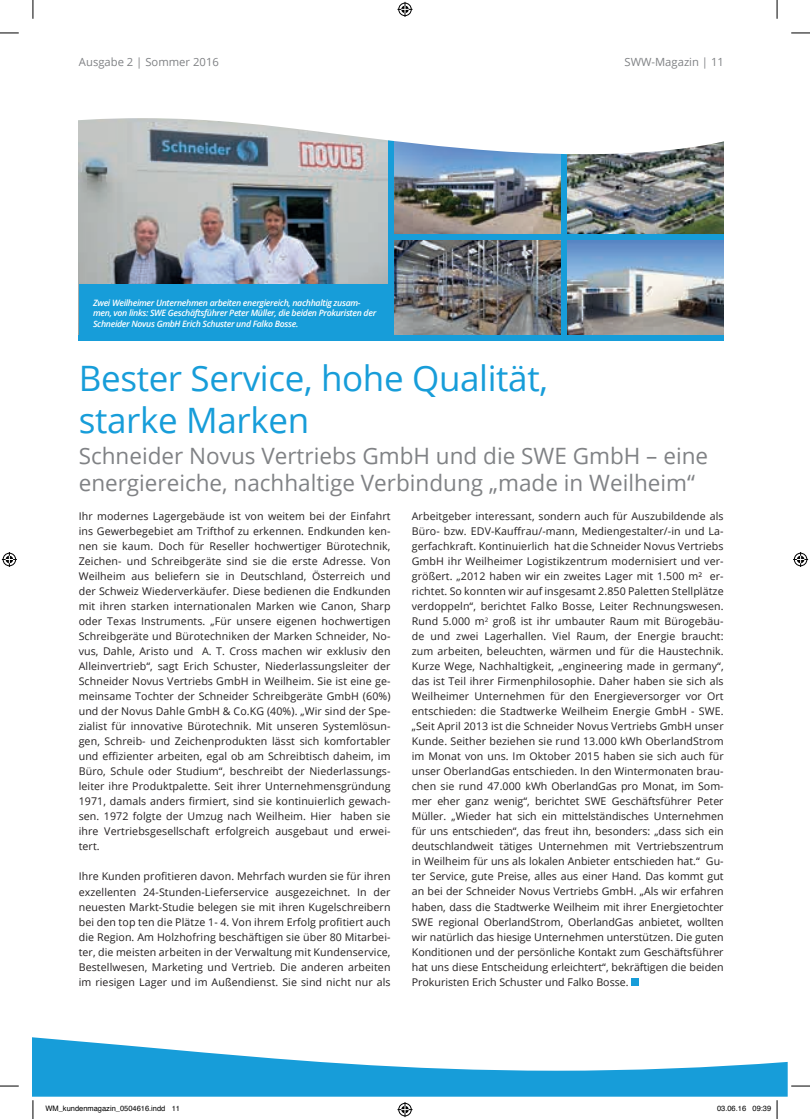
<style>
.page{position:relative;width:810px;height:1119px;background:#fff}
.page>*{position:absolute;margin:0;border:0;box-sizing:border-box;transform-origin:0 0}
.t1{font:35px/42px "Open Sans";letter-spacing:-.01em;color:#179dd9}
.t2{font:22.5px/27px "Open Sans";color:#808285}
.t3{font:11.25px "Open Sans";color:#808285}
.t4{font:10.62px/15px "Open Sans";letter-spacing:.01em;color:#231f20;text-align:justify}
.t5{font:italic 600 8.75px/10.5px "Open Sans";letter-spacing:-.035em;color:#fff}
.t6{font:7.5px "Helvetica";color:#000}
</style>
<div class="page">
<img style="left:393px;top:154px;width:168px;height:81px">
<img style="left:566px;top:154px;width:158px;height:81px">
<img style="left:566px;top:240px;width:158px;height:95px">
<img style="left:393px;top:240px;width:168px;height:95px">
<div style="left:631px;top:978px;width:7px;height:7px;background:#179dd9"></div>
<img style="left:79px;top:154px;width:309px;height:131px">
<div style="left:388px;top:89px;width:5px;height:252px;background:#179dd9"></div>
<div style="left:561px;top:89px;width:5px;height:252px;background:#179dd9"></div>
<div style="left:391px;top:235px;width:333px;height:5px;background:#179dd9"></div>
<div style="left:79px;top:335px;width:645px;height:6px;background:#179dd9"></div>
<div style="left:79px;top:285px;width:312px;height:56px;background:#179dd9"></div>
<svg style="left:33px;top:1037px;width:755px;height:59px;fill:#179dd9"></svg>
<svg style="left:78px;top:89px;width:646px;height:65px"></svg>
<svg style="left:0;top:32px;width:19px;height:2px"></svg>
<svg style="left:791px;top:32px;width:19px;height:2px"></svg>
<svg style="left:0;top:1085px;width:19px;height:1px"></svg>
<svg style="left:791px;top:1085px;width:19px;height:1px"></svg>
<svg style="left:32px;top:0;width:2px;height:19px"></svg>
<svg style="left:32px;top:1100px;width:2px;height:18px"></svg>
<svg style="left:776px;top:0;width:2px;height:19px"></svg>
<svg style="left:397px;top:2px;width:15px;height:15px"></svg>
<svg style="left:397px;top:1102px;width:15px;height:14px"></svg>
<svg style="left:2px;top:552px;width:15px;height:15px"></svg>
<svg style="left:793px;top:552px;width:15px;height:15px"></svg>
<svg style="left:776px;top:1100px;width:2px;height:18px"></svg>
<p class="t3" style="left:79px;top:55px;width:141px">Ausgabe 2 | Sommer 2016</p>
<p class="t3" style="left:624px;top:55px;width:101px">SWW-Magazin | 11</p>
<p class="t5" style="left:93px;top:297px;width:285px">Zwei Weilheimer Unternehmen arbeiten energiereich, nachhaltig zusam&shy;men, von links: SWE Geschäftsführer Peter Müller, die beiden Prokuristen der<br>Schneider Novus GmbH Erich Schuster und Falko Bosse.</p>
<h1 class="t1" style="left:79px;top:356px;width:471px">Bester Service, hohe Qualität, starke Marken</h1>
<h2 class="t2" style="left:79px;top:441px;width:631px">Schneider Novus Vertriebs GmbH und die SWE GmbH – eine energiereiche, nachhaltige Verbindung „made in Weilheim“</h2>
<p class="t4" style="left:79px;top:508px;width:313px">Ihr modernes Lagergebäude ist von weitem bei der Einfahrt ins Gewerbegebiet am Trifthof zu erkennen. Endkunden ken&shy;nen sie kaum. Doch für Reseller hochwertiger Bürotechnik, Zeichen- und Schreibgeräte sind sie die erste Adresse. Von Weilheim aus beliefern sie in Deutschland, Österreich und der Schweiz Wiederverkäufer. Diese bedienen die Endkunden mit ihren starken internationalen Marken wie Canon, Sharp oder Texas Instruments. „Für unsere eigenen hochwertigen Schreibgeräte und Bürotechniken der Marken Schneider, No&shy;vus, Dahle, Aristo und A. T. Cross machen wir exklusiv den Alleinvertrieb“, sagt Erich Schuster, Niederlassungsleiter der Schneider Novus Vertriebs GmbH in Weilheim. Sie ist eine ge&shy;meinsame Tochter der Schneider Schreibgeräte GmbH (60%) und der Novus Dahle GmbH &amp; Co.KG (40%). „Wir sind der Spe&shy;zialist für innovative Bürotechnik. Mit unseren Systemlösun&shy;gen, Schreib- und Zeichenprodukten lässt sich komfortabler und effizienter arbeiten, egal ob am Schreibtisch daheim, im Büro, Schule oder Studium“, beschreibt der Niederlassungs&shy;leiter ihre Produktpalette. Seit ihrer Unternehmensgründung 1971, damals anders firmiert, sind sie kontinuierlich gewach&shy;sen. 1972 folgte der Umzug nach Weilheim. Hier haben sie ihre Vertriebsgesellschaft erfolgreich ausgebaut und erwei&shy;tert.</p>
<p class="t4" style="left:79px;top:868px;width:313px">Ihre Kunden profitieren davon. Mehrfach wurden sie für ihren exzellenten 24-Stunden-Lieferservice ausgezeichnet. In der neuesten Markt-Studie belegen sie mit ihren Kugelschreibern bei den top ten die Plätze 1- 4. Von ihrem Erfolg profitiert auch die Region. Am Holzhofring beschäftigen sie über 80 Mitarbei&shy;ter, die meisten arbeiten in der Verwaltung mit Kundenservice, Bestellwesen, Marketing und Vertrieb. Die anderen arbeiten im riesigen Lager und im Außendienst. Sie sind nicht nur als</p>
<p class="t4" style="left:412px;top:508px;width:313px">Arbeitgeber interessant, sondern auch für Auszubildende als Büro- bzw. EDV-Kauffrau/-mann, Mediengestalter/-in und La&shy;gerfachkraft. Kontinuierlich hat die Schneider Novus Vertriebs GmbH ihr Weilheimer Logistikzentrum modernisiert und ver&shy;größert. „2012 haben wir ein zweites Lager mit 1.500 m² er&shy;richtet. So konnten wir auf insgesamt 2.850 Paletten Stellplätze verdoppeln“, berichtet Falko Bosse, Leiter Rechnungswesen.<br>Rund 5.000 m<sup>2</sup> groß ist ihr umbauter Raum mit Bürogebäu&shy;de und zwei Lagerhallen. Viel Raum, der Energie braucht: zum arbeiten, beleuchten, wärmen und für die Haustechnik.<br>Kurze Wege, Nachhaltigkeit, „engineering made in germany“, das ist Teil ihrer Firmenphilosophie. Daher haben sie sich als Weilheimer Unternehmen für den Energieversorger vor Ort entschieden: die Stadtwerke Weilheim Energie GmbH - SWE. „Seit April 2013 ist die Schneider Novus Vertriebs GmbH unser Kunde. Seither beziehen sie rund 13.000 kWh OberlandStrom im Monat von uns. Im Oktober 2015 haben sie sich auch für unser OberlandGas entschieden. In den Wintermonaten brau&shy;chen sie rund 47.000 kWh OberlandGas pro Monat, im Som&shy;mer eher ganz wenig“, berichtet SWE Geschäftsführer Peter Müller. „Wieder hat sich ein mittelständisches Unternehmen für uns entschieden“, das freut ihn, besonders: „dass sich ein deutschlandweit tätiges Unternehmen mit Vertriebszentrum in Weilheim für uns als lokalen Anbieter entschieden hat.“ Gu&shy;ter Service, gute Preise, alles aus einer Hand. Das kommt gut an bei der Schneider Novus Vertriebs GmbH. „Als wir erfahren haben, dass die Stadtwerke Weilheim mit ihrer Energietochter SWE regional OberlandStrom, OberlandGas anbietet, wollten wir natürlich das hiesige Unternehmen unterstützen. Die guten Konditionen und der persönliche Kontakt zum Geschäftsführer hat uns diese Entscheidung erleichtert“, bekräftigen die beiden Prokuristen Erich Schuster und Falko Bosse.</p>
<p class="t6" style="left:45px;top:1103px;width:136px">WM_kundenmagazin_0504616.indd 11</p>
<p class="t6" style="left:717px;top:1103px;width:56px">03.06.16 09:39</p>
</div>
